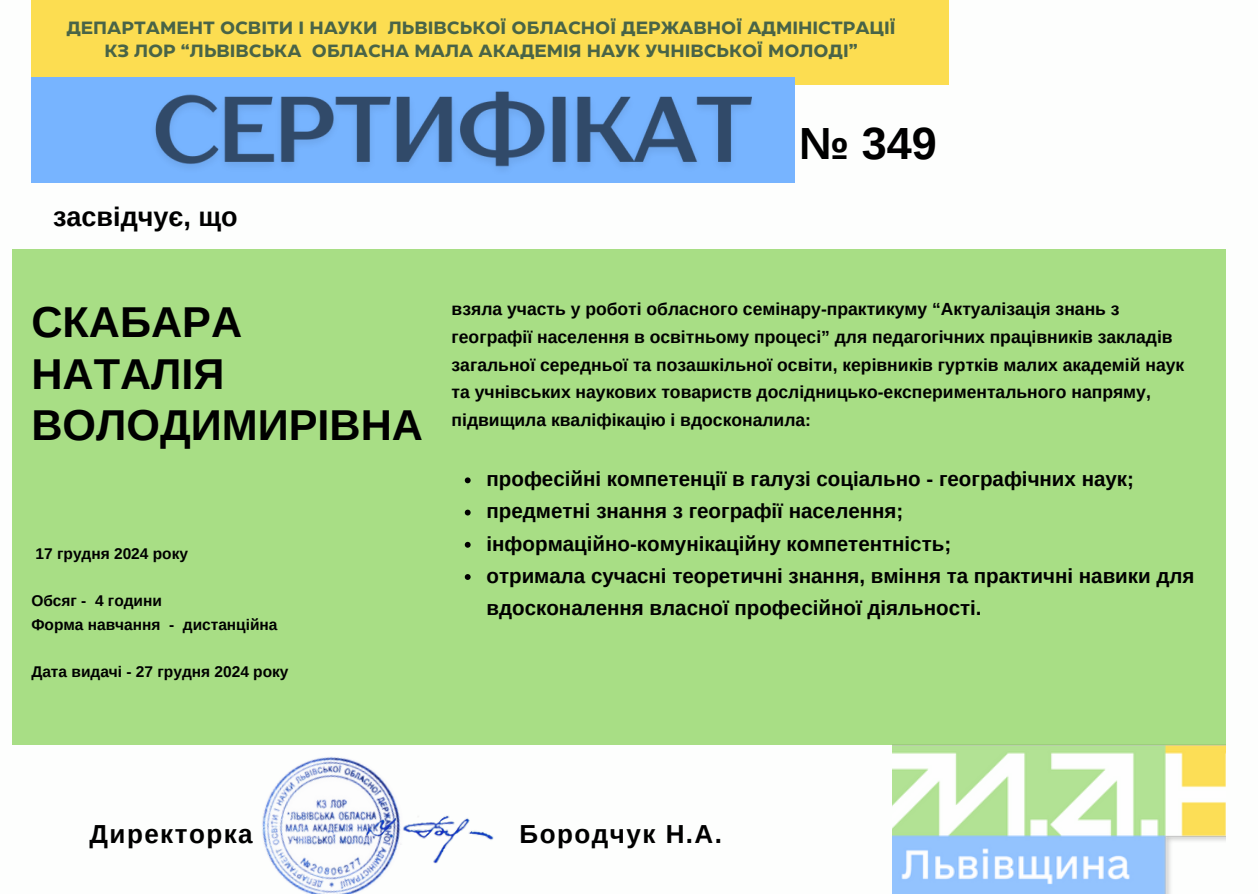
<style>
.page{position:relative;width:1258px;height:894px;background:#fff}
.page>*{position:absolute;margin:0;border:0;box-sizing:border-box;transform-origin:0 0}
.t1{font:700 45px "Arimo";color:#000}
.t2{font:700 43.2px/51.6px "Arimo";color:#000}
.t3{font:700 27px "Arimo";color:#000}
.t4{font:700 26.1px "Arimo";letter-spacing:.055em;color:#000}
.t5{font:700 20.7px/32.1px "Arimo";color:#000}
.t6{font:700 17.7px/27.9px "Arimo";color:#000}
.t7{font:700 17.7px/23.4px "Eastman Roman";color:#496447}
.t8{font:700 15.6px "Arimo";color:#000}
</style>
<div class="page">
<div style="left:12px;top:249px;width:1213px;height:495px;background:#a8de85"></div>
<img style="left:892px;top:744px;width:333px;height:149px">
<div style="left:31px;top:0;width:918px;height:85px;background:#fcdd51"></div>
<div style="left:31px;top:77px;width:764px;height:106px;background:#77b4ff"></div>
<svg style="left:465px;top:477px;width:6px;height:6px"></svg>
<svg style="left:465px;top:509px;width:6px;height:6px"></svg>
<svg style="left:465px;top:541px;width:6px;height:6px"></svg>
<svg style="left:465px;top:574px;width:6px;height:5px"></svg>
<img style="left:155px;top:91px;width:597px;height:78px">
<img style="left:262px;top:756px;width:130px;height:137px">
<img style="left:332px;top:794px;width:162px;height:99px">
<h2 class="t7" style="left:104px;top:17px;width:793px;text-indent:-38px">ДЕПАРТАМЕНТ ОСВІТИ І НАУКИ ЛЬВІВСЬКОЇ ОБЛАСНОЇ ДЕРЖАВНОЇ АДМІНІСТРАЦІЇ<br>КЗ ЛОР “ЛЬВІВСЬКА</h2>
<p class="t7" style="left:312px;top:41px;width:547px">ОБЛАСНА МАЛА АКАДЕМІЯ НАУК УЧНІВСЬКОЇ МОЛОДІ”</p>
<p class="t3" style="left:53px;top:201px;width:186px">засвідчує, що</p>
<h4 class="t2" style="left:31px;top:296px;width:393px">СКАБАРА<br>НАТАЛІЯ<br>ВОЛОДИМИРІВНА</h4>
<p class="t8" style="left:36px;top:544px;width:154px">17 грудня 2024 року</p>
<p class="t8" style="left:31px;top:592px;width:132px">Обсяг - 4 години</p>
<p class="t8" style="left:31px;top:615px;width:248px">Форма навчання - дистанційна</p>
<h4 class="t8" style="left:31px;top:662px;width:259px">Дата видачі - 27 грудня 2024 року</h4>
<h5 class="t1" style="left:799px;top:118px;width:139px">№ 349</h5>
<p class="t6" style="left:452px;top:295px;width:734px">взяла участь у роботі обласного семінару-практикуму “Актуалізація знань з географії населення в освітньому процесі” для педагогічних працівників закладів загальної середньої та позашкільної освіти, керівників гуртків малих академій наук та учнівських наукових товариств дослідницько-експериментального напряму, підвищила кваліфікацію і вдосконалила:</p>
<p class="t5" style="left:486px;top:463px;width:649px">професійні компетенції в галузі соціально - географічних наук; предметні знання з географії населення;</p>
<p class="t5" style="left:486px;top:527px;width:466px">інформаційно-комунікаційну компетентність;</p>
<p class="t5" style="left:486px;top:559px;width:709px">отримала сучасні теоретичні знання, вміння та практичні навики для вдосконалення власної професійної діяльності.</p>
<h6 class="t4" style="left:90px;top:818px;width:165px">Директорка</h6>
<h3 class="t4" style="left:520px;top:818px;width:204px">Бородчук Н.А.</h3>
</div>
